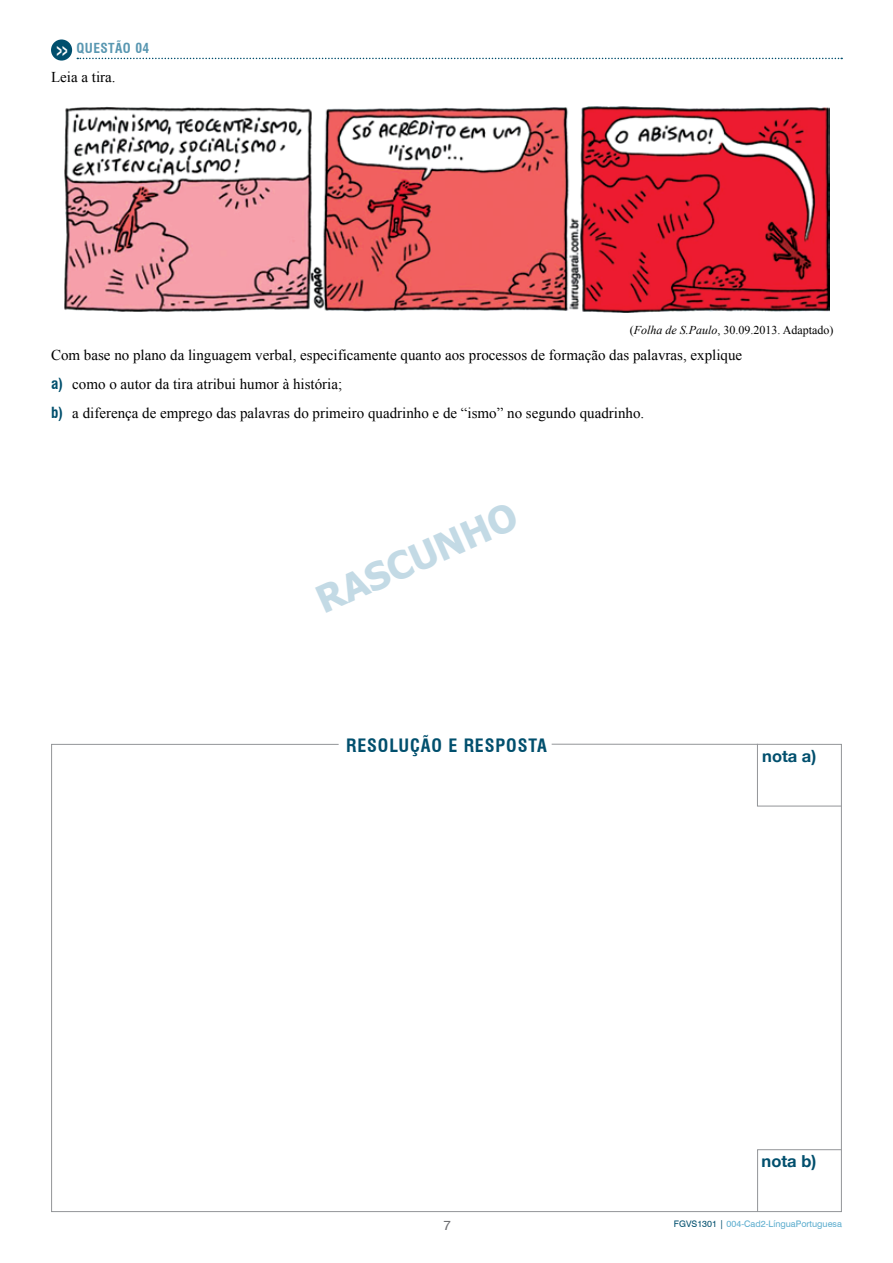
<style>
.page{position:relative;width:893px;height:1263px;background:#fff}
.page>*{position:absolute;margin:0;border:0;box-sizing:border-box;transform-origin:0 0}
.t1{font:700 37.5px "Tahoma";color:#c3dae5}
.t2{font:300 expanded 26.4px "Swiss 721 BT";color:#fff}
.t3{font:700 condensed 18px "Swiss 721 BT";letter-spacing:.05em;color:#004f6d}
.t4{font:700 16.5px "Helvetica 55";color:#004f6d}
.t5{font:15px/28.7px "Times New Roman";color:#000}
.t6{font:700 condensed 13.5px "Swiss 721 BT";letter-spacing:.03em;color:#5997b1}
.t7{font:13.5px "Swiss 721 BT";color:#6d6e71}
.t8{font:12px "Times New Roman";color:#000}
.t9{font:9px "Swiss 721 BT";color:#5cadce}
.s1{font-style:italic}
.s2{font-family:"Swiss 721 BT";font-weight:700;font-stretch:condensed;color:#004f6d}
.s3{color:#004f6d}
</style>
<div class="page">
<svg style="left:77px;top:58px;width:765px;height:1px"></svg>
<img style="left:64px;top:107px;width:765px;height:205px">
<div style="left:51px;top:39px;width:21px;height:22px;background:#004f6d;border-radius:50%"></div>
<svg style="left:51px;top:743px;width:791px;height:469px"></svg>
<svg style="left:757px;top:743px;width:85px;height:64px"></svg>
<svg style="left:757px;top:1149px;width:85px;height:64px"></svg>
<p class="t6" style="left:77px;top:40px;width:74px">QUESTÃO 04</p>
<p class="t5" style="left:51px;top:62px;width:66px">Leia a tira.</p>
<h2 class="t2" style="left:55px;top:33px;width:15px">»</h2>
<p class="t8" style="left:630px;top:322px;width:205px">(<span class="s1">Folha de S.Paulo</span>, 30.09.2013. Adaptado)</p>
<p class="t5" style="left:51px;top:341px;width:693px">Com base no plano da linguagem verbal, especificamente quanto aos processos de formação das palavras, explique<br><span class="s2">A)</span> como o autor da tira atribui humor à história;<br><span class="s2">B)</span> a diferença de emprego das palavras do primeiro quadrinho e de “ismo” no segundo quadrinho.</p>
<h1 class="t1" style="left:308px;top:578px;width:217px;rotate:-24deg">RASCUNHO</h1>
<p class="t3" style="left:346px;top:735px;width:201px">RESOLUÇÃO E RESPOSTA</p>
<p class="t4" style="left:762px;top:746px;width:56px">nota a)</p>
<p class="t4" style="left:762px;top:1151px;width:56px">nota b)</p>
<p class="t7" style="left:443px;top:1216px;width:9px">7</p>
<p class="t9" style="left:674px;top:1218px;width:170px"><span class="s3">FGVS1301 |</span> 004-Cad2-LínguaPortuguesa</p>
</div>
